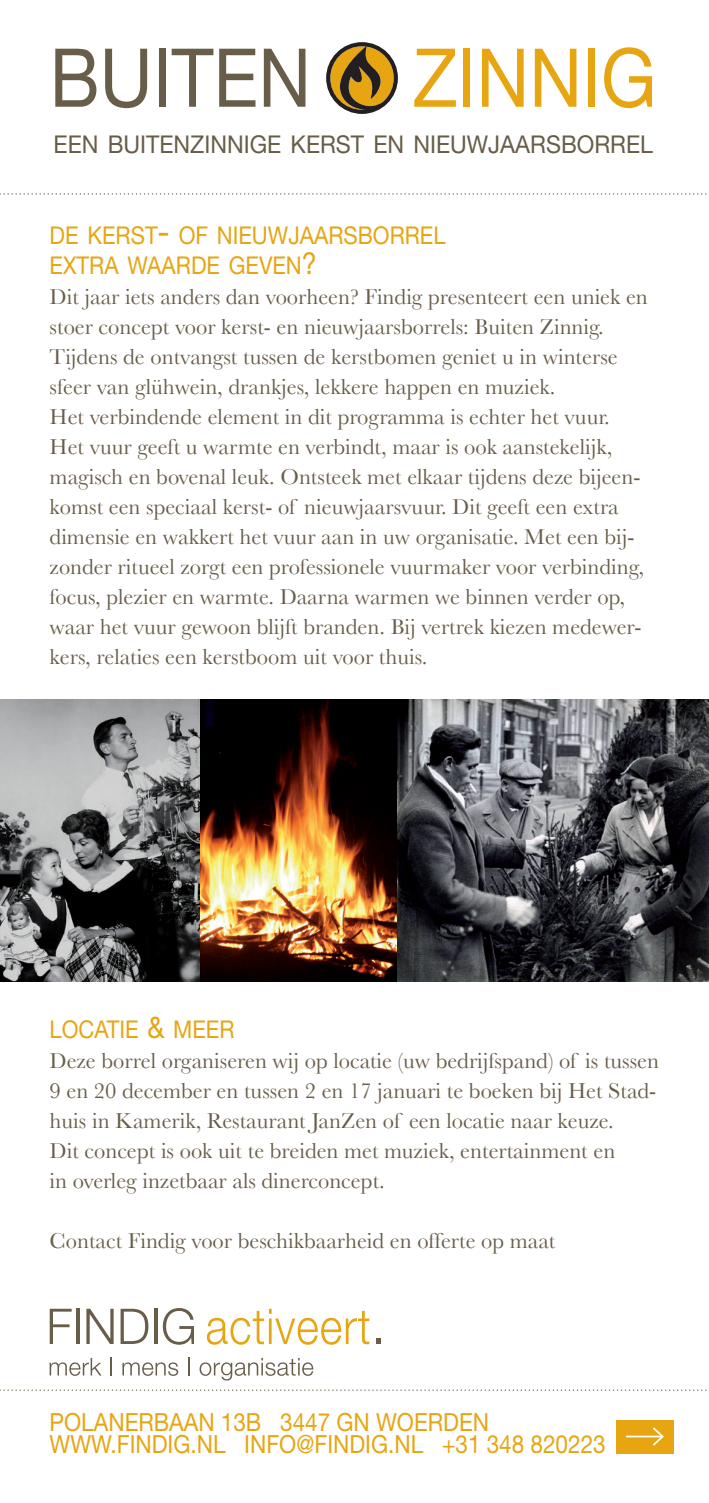
<style>
.page{position:relative;width:709px;height:1503px;background:#fff}
.page>*{position:absolute;margin:0;border:0;box-sizing:border-box;transform-origin:0 0}
.t1{font:81.25px "Helvetica Neue";color:#685d49;scale:.9 1}
.t2{font:81.25px "Helvetica Neue";color:#e7a512;scale:.9 1}
.t3{font:25px/22.5px "Helvetica Neue";color:#e7a512;scale:.9 1}
.t4{font:24.5px/30px "Helvetica Neue";color:#e7a512;scale:.9 1}
.t5{font:24.5px "Helvetica Neue";color:#685d49;scale:.94 1}
.t6{font:22.5px/30px "Baskerville";color:#685d49}
.s1{font-size:35px}
.s2{font-size:30px}
</style>
<div class="page">
<svg style="left:50px;top:1308px;width:22px;height:35px"></svg>
<hr style="left:76px;top:1308px;width:3px;height:35px;background:#685d49">
<svg style="left:86px;top:1308px;width:28px;height:35px"></svg>
<svg style="left:121px;top:1308px;width:27px;height:35px"></svg>
<hr style="left:154px;top:1308px;width:3px;height:35px;background:#685d49">
<svg style="left:163px;top:1308px;width:31px;height:36px"></svg>
<svg style="left:207px;top:1308px;width:162px;height:36px"></svg>
<svg style="left:376px;top:1338px;width:4px;height:5px"></svg>
<svg style="left:50px;top:1357px;width:51px;height:18px"></svg>
<svg style="left:110px;top:1357px;width:2px;height:18px"></svg>
<svg style="left:122px;top:1362px;width:56px;height:13px"></svg>
<svg style="left:188px;top:1357px;width:1px;height:18px"></svg>
<svg style="left:199px;top:1357px;width:114px;height:23px"></svg>
<img style="left:0;top:699px;width:397px;height:282px">
<img style="left:397px;top:699px;width:312px;height:282px">
<svg style="left:0;top:193px;width:707px;height:1px"></svg>
<svg style="left:0;top:1389px;width:707px;height:1px"></svg>
<div style="left:616px;top:1419px;width:57px;height:34px;background:#e7a512"></div>
<hr style="left:626px;top:1435px;width:36px;height:2px;background:#fff">
<svg style="left:651px;top:1427px;width:13px;height:19px"></svg>
<svg style="left:326px;top:42px;width:72px;height:72px"></svg>
<h1 class="t1" style="left:50px;top:29px;width:48px">BUITEN</h1>
<h1 class="t2" style="left:413px;top:29px;width:45px">ZINNIG</h1>
<p class="t5" style="left:54px;top:130px;width:639px">EEN BUITENZINNIGE KERST EN NIEUWJAARSBORREL</p>
<p class="t4" style="left:50px;top:219px;width:441px">DE KERST<span class="s1">-</span> OF NIEUWJAARSBORREL<br>EXTRA WAARDE GEVEN<span class="s2">?</span></p>
<p class="t6" style="left:50px;top:281px;width:600px">Dit jaar iets anders dan voorheen? Findig presenteert een uniek en stoer concept voor kerst- en nieuwjaarsborrels: Buiten Zinnig.<br>Tijdens de ontvangst tussen de kerstbomen geniet u in winterse sfeer van glühwein, drankjes, lekkere happen en muziek.<br>Het verbindende element in dit programma is echter het vuur.<br>Het vuur geeft u warmte en verbindt, maar is ook aanstekelijk, magisch en bovenal leuk. Ontsteek met elkaar tijdens deze bijeen&shy;komst een speciaal kerst- of nieuwjaarsvuur. Dit geeft een extra dimensie en wakkert het vuur aan in uw organisatie. Met een bij&shy;zonder ritueel zorgt een professionele vuurmaker voor verbinding, focus, plezier en warmte. Daarna warmen we binnen verder op, waar het vuur gewoon blijft branden. Bij vertrek kiezen medewer&shy;kers, relaties een kerstboom uit voor thuis.</p>
<p class="t4" style="left:50px;top:1013px;width:207px">LOCATIE <span class="s2">&amp;</span> MEER</p>
<p class="t6" style="left:50px;top:1045px;width:611px">Deze borrel organiseren wij op locatie (uw bedrijfspand) of is tussen 9 en 20 december en tussen 2 en 17 januari te boeken bij Het Stad&shy;huis in Kamerik, Restaurant JanZen of een locatie naar keuze.<br>Dit concept is ook uit te breiden met muziek, entertainment en<br>in overleg inzetbaar als dinerconcept.</p>
<p class="t6" style="left:50px;top:1225px;width:507px">Contact Findig voor beschikbaarheid en offerte op maat</p>
<p class="t3" style="left:50px;top:1409px;width:490px">POLANERBAAN 13B 3447 GN WOERDEN<br>WWW</p>
<p class="t3" style="left:110px;top:1432px;width:551px">.FINDIG.NL INFO@FINDIG.NL +31 348 820223</p>
</div>
